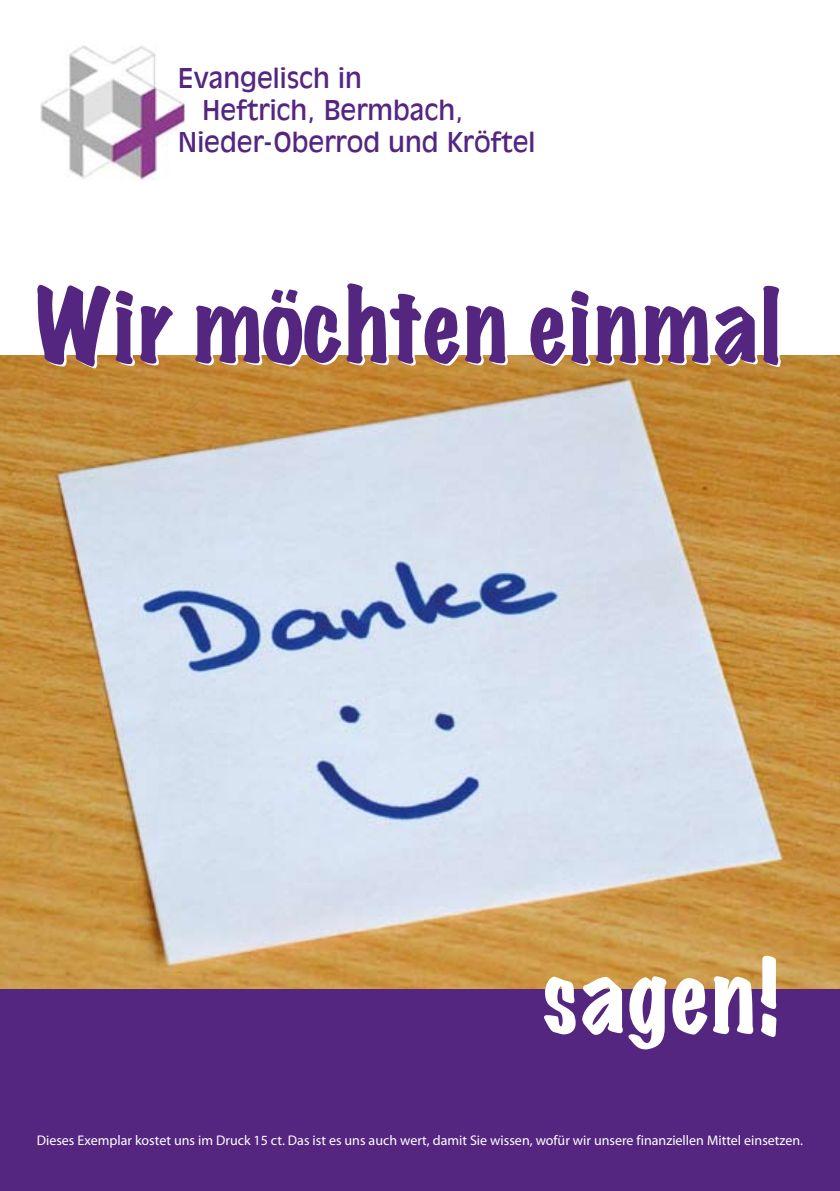
<style>
.page{position:relative;width:840px;height:1191px;background:#fff}
.page>*{position:absolute;margin:0;border:0;box-sizing:border-box;transform-origin:0 0}
.t1{font:expanded 92px "Marker Felt";letter-spacing:.035em;color:#542680;scale:.93 1}
.t2{font:expanded 92px "Marker Felt";letter-spacing:.035em;color:#fff;scale:.93 1}
.t3{font:27px/32.4px "Incised 901 BT";color:#542680}
.GB_fließtext_block_2{font:14px "Myriad Pro";color:#fff}
</style>
<div class="page">
<img style="left:0;top:355px;width:839px;height:634px">
<div style="left:0;top:989px;width:839px;height:202px;background:#542680"></div>
<img style="left:40px;top:46px;width:144px;height:134px">
<p class="t3" style="left:178px;top:62px;width:185px">Evangelisch in</p>
<p class="t3" style="left:178px;top:94px;width:359px;text-indent:24px">Heftrich, Bermbach,<br>Nieder-Oberrod und Kröftel</p>
<p class="t1" style="left:36px;top:253px;width:802px">Wir möchten einmal</p>
<p class="t2" style="left:542px;top:923px;width:255px">sagen!</p>
<p class="GB_fließtext_block_2" style="left:37px;top:1131px;width:767px">Dieses Exemplar kostet uns im Druck 15 ct. Das ist es uns auch wert, damit Sie wissen, wofür wir unsere finanziellen Mittel einsetzen.</p>
</div>
